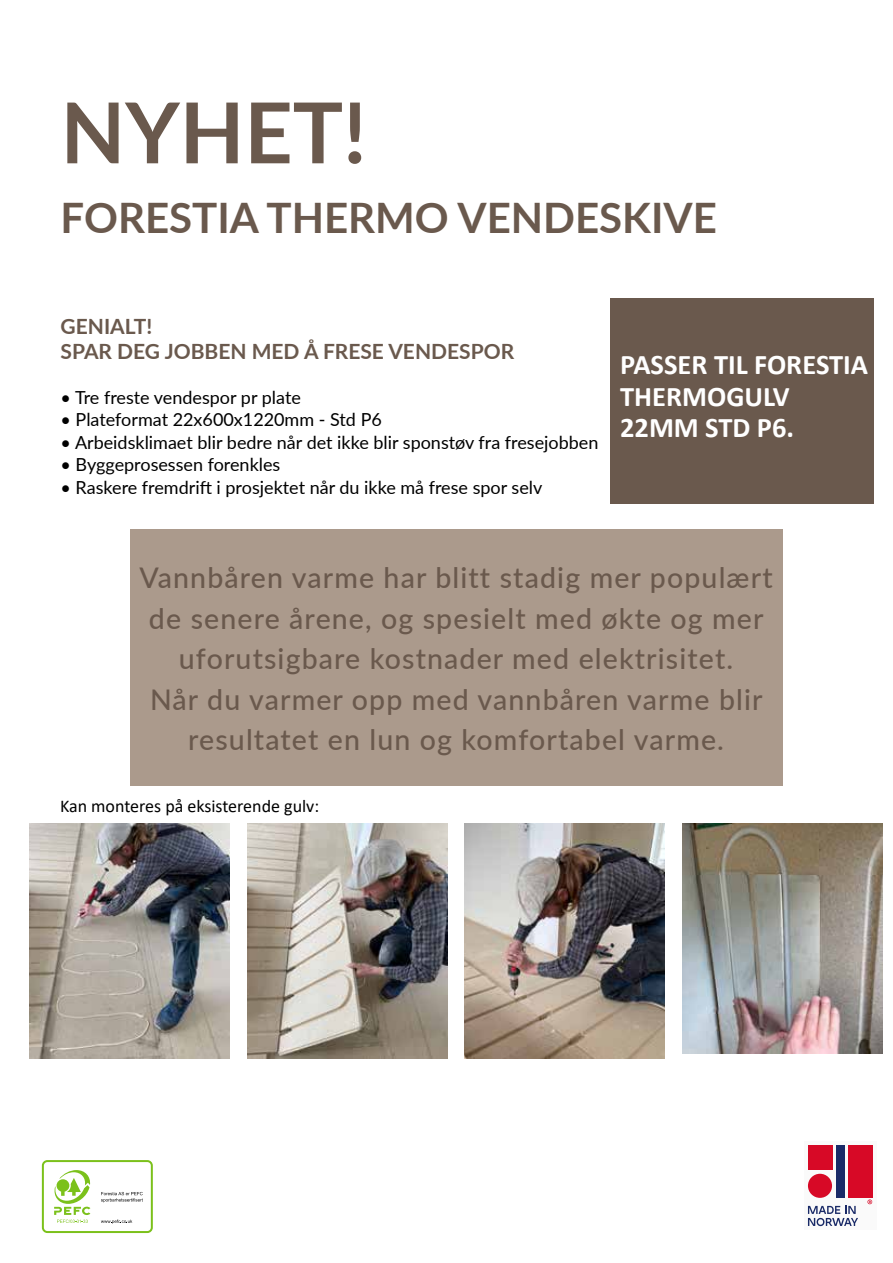
<style>
.page{position:relative;width:893px;height:1263px;background:#fff}
.page>*{position:absolute;margin:0;border:0;box-sizing:border-box;transform-origin:0 0}
.t1{font:700 84px "Lato";color:#6a594d}
.t2{font:700 42px "Lato";color:#6a594d}
.t3{font:500 28.5px/40.5px "Lato";letter-spacing:.04em;color:#6a594d;text-align:center}
.t4{font:700 28.5px/31.5px "Calibri";color:#fff}
.t5{font:700 21px/25.2px "Lato";color:#6a594d}
.t6{font:18px "Lato";color:#000}
.t7{font:18px "Calibri";color:#000}
</style>
<div class="page">
<div style="left:610px;top:298px;width:264px;height:206px;background:#6a594d"></div>
<div style="left:130px;top:529px;width:652px;height:256px;background:#ab9a8c"></div>
<img style="left:247px;top:824px;width:200px;height:235px">
<img style="left:465px;top:824px;width:200px;height:235px">
<img style="left:682px;top:824px;width:200px;height:229px">
<img style="left:30px;top:824px;width:200px;height:235px">
<div style="left:42px;top:1160px;width:111px;height:73px;border:2px solid #7bc11b;border-radius:4px"></div>
<svg style="left:54px;top:1170px;width:37px;height:53px"></svg>
<svg style="left:101px;top:1192px;width:42px;height:10px"></svg>
<svg style="left:101px;top:1219px;width:31px;height:5px"></svg>
<div style="left:804px;top:1141px;width:72px;height:89px;background:#fafafa"></div>
<svg style="left:867px;top:1199px;width:5px;height:5px"></svg>
<svg style="left:808px;top:1206px;width:50px;height:20px"></svg>
<div style="left:848px;top:1146px;width:24px;height:52px;background:#d70926"></div>
<div style="left:836px;top:1146px;width:8px;height:52px;background:#192a67"></div>
<div style="left:808px;top:1146px;width:24px;height:24px;background:#d70926"></div>
<div style="left:808px;top:1174px;width:24px;height:24px;background:#d70926;border-radius:12px"></div>
<h1 class="t1" style="left:61px;top:71px;width:308px">NYHET!</h1>
<h2 class="t2" style="left:61px;top:187px;width:658px">FORESTIA THERMO VENDESKIVE</h2>
<p class="t5" style="left:61px;top:312px;width:455px">GENIALT!<br>SPAR DEG JOBBEN MED Å FRESE VENDESPOR</p>
<p class="t6" style="left:61px;top:384px;width:242px">• Tre freste vendespor pr plate</p>
<p class="t6" style="left:61px;top:407px;width:323px">• Plateformat 22x600x1220mm - Std P6</p>
<p class="t6" style="left:61px;top:429px;width:539px">• Arbeidsklimaet blir bedre når det ikke blir sponstøv fra fresejobben</p>
<p class="t6" style="left:61px;top:452px;width:221px">• Byggeprosessen forenkles</p>
<p class="t6" style="left:61px;top:474px;width:483px">• Raskere fremdrift i prosjektet når du ikke må frese spor selv</p>
<h3 class="t4" style="left:620px;top:348px;width:250px">PASSER TIL FORESTIA<br>THERMOGULV<br>22MM STD P6.</h3>
<h3 class="t3" style="left:139px;top:556px;width:635px">Vannbåren varme har blitt stadig mer populært de senere årene, og spesielt med økte og mer uforutsigbare kostnader med elektrisitet.<br>Når du varmer opp med vannbåren varme blir resultatet en lun og komfortabel varme.</h3>
<p class="t7" style="left:60px;top:794px;width:261px">Kan monteres på eksisterende gulv:</p>
</div>
